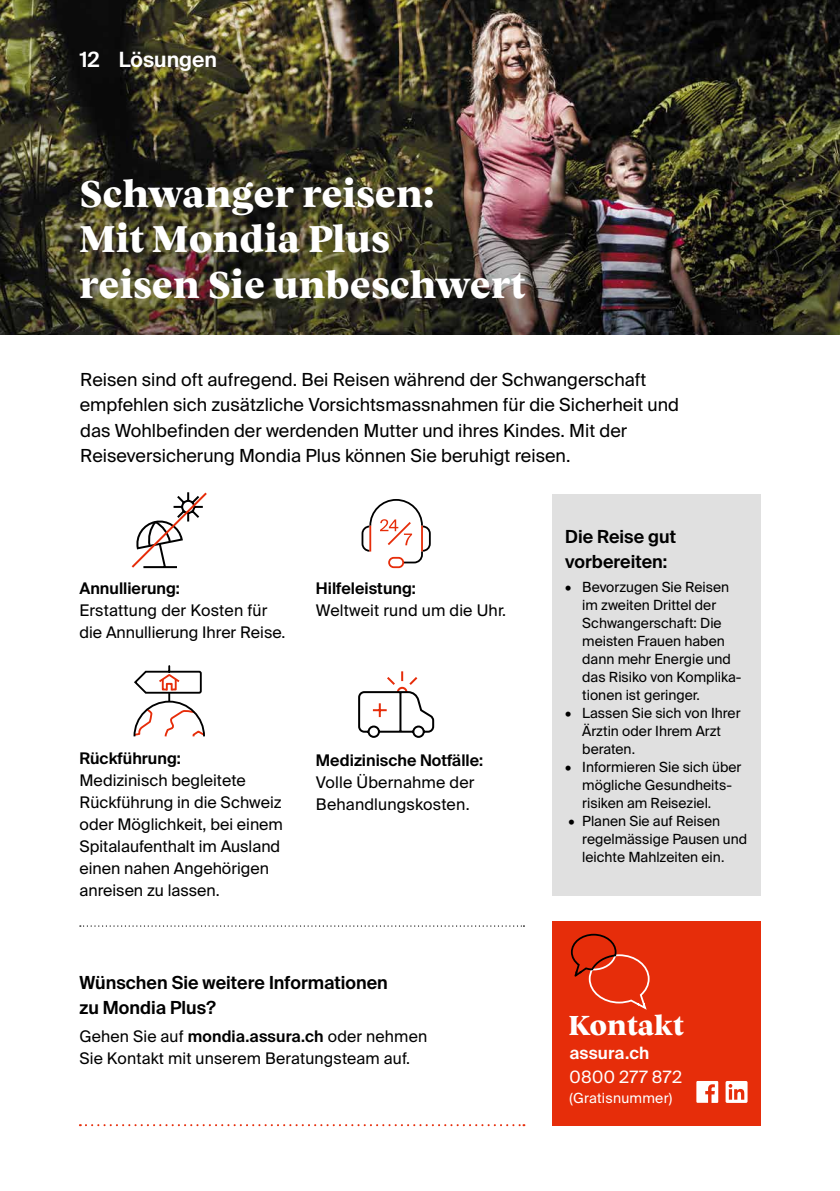
<style>
.page{position:relative;width:840px;height:1191px;background:#fff}
.page>*{position:absolute;margin:0;border:0;box-sizing:border-box;transform-origin:0 0}
.t1{font:800 38px/45.4px "Vesterbro";color:#fff}
.t2{font:800 28px "Vesterbro";color:#fff}
.t3{font:600 21px "Suisse Intl";color:#fff}
.t4{font:18px/25.6px "Suisse Intl";color:#000}
.t5{font:600 18px/25.6px "Suisse Intl";color:#000}
.t6{font:17px "Suisse Intl";letter-spacing:.025em;color:#fff}
.t7{font:600 17px "Suisse Intl";letter-spacing:.01em;color:#fff}
.t8{font:16px/22px "Suisse Intl";color:#000}
.t9{font:600 16px "Suisse Intl";color:#000}
.t10{font:14px/18px "Suisse Intl";color:#000}
.t11{font:14px "Suisse Intl";letter-spacing:.015em;color:#fff}
.s1{font-weight:600}
</style>
<div class="page">
<img style="left:0;top:0;width:839px;height:334px">
<div style="left:552px;top:494px;width:208px;height:402px;background:#e0e0e0"></div>
<div style="left:552px;top:921px;width:208px;height:204px;background:#e62d0a"></div>
<svg style="left:696px;top:1081px;width:21px;height:22px"></svg>
<svg style="left:725px;top:1081px;width:22px;height:22px"></svg>
<svg style="left:570px;top:933px;width:80px;height:77px"></svg>
<svg style="left:131px;top:492px;width:76px;height:77px"></svg>
<div style="left:388px;top:557px;width:16px;height:11px;border:2px solid #e62d0a;border-radius:5px"></div>
<svg style="left:361px;top:499px;width:70px;height:65px"></svg>
<svg style="left:358px;top:671px;width:77px;height:67px"></svg>
<svg style="left:133px;top:665px;width:72px;height:72px"></svg>
<svg style="left:80px;top:925px;width:444px;height:1px"></svg>
<svg style="left:80px;top:1124px;width:444px;height:2px"></svg>
<h3 class="t3" style="left:80px;top:47px;width:21px">12</h3>
<h3 class="t3" style="left:119px;top:47px;width:100px">Lösungen</h3>
<h1 class="t1" style="left:79px;top:170px;width:447px">Schwanger reisen:<br>Mit Mondia Plus<br>reisen Sie unbeschwert</h1>
<p class="t4" style="left:80px;top:367px;width:600px">Reisen sind oft aufregend. Bei Reisen während der Schwangerschaft empfehlen sich zusätzliche Vorsichtsmassnahmen für die Sicherheit und das Wohlbefinden der werdenden Mutter und ihres Kindes. Mit der Reiseversicherung Mondia Plus können Sie beruhigt reisen.</p>
<p class="t9" style="left:79px;top:579px;width:102px">Annullierung:</p>
<p class="t8" style="left:79px;top:600px;width:207px">Erstattung der Kosten für die Annullierung Ihrer Reise.</p>
<p class="t9" style="left:316px;top:579px;width:101px">Hilfeleistung:</p>
<p class="t8" style="left:316px;top:600px;width:192px">Weltweit rund um die Uhr.</p>
<p class="t9" style="left:79px;top:749px;width:103px">Rückführung:</p>
<p class="t8" style="left:79px;top:769px;width:205px">Medizinisch begleitete<br>Rückführung in die Schweiz oder Möglichkeit, bei einem<br>Spitalaufenthalt im Ausland einen nahen Angehörigen anreisen zu lassen.</p>
<p class="t9" style="left:316px;top:751px;width:169px">Medizinische Notfälle:</p>
<p class="t8" style="left:316px;top:771px;width:160px">Volle Übernahme der<br>Behandlungskosten.</p>
<p class="t5" style="left:79px;top:969px;width:310px">Wünschen Sie weitere Informationen zu Mondia Plus?</p>
<p class="t8" style="left:79px;top:1025px;width:349px">Gehen Sie auf <span class="s1">mondia.assura.ch</span> oder nehmen<br>Sie Kontakt mit unserem Beratungsteam auf.</p>
<p class="t5" style="left:565px;top:523px;width:112px">Die Reise gut vorbereiten:</p>
<p class="t10" style="left:582px;top:578px;width:161px;text-indent:-17px">• Bevorzugen Sie Reisen im zweiten Drittel der<br>Schwangerschaft: Die meisten Frauen haben dann mehr Energie und das Risiko von Komplika&shy;tionen ist geringer.</p>
<p class="t10" style="left:582px;top:704px;width:160px;text-indent:-17px">• Lassen Sie sich von Ihrer<br>Ärztin oder Ihrem Arzt beraten.</p>
<p class="t10" style="left:582px;top:758px;width:161px;text-indent:-17px">• Informieren Sie sich über mögliche Gesundheits&shy;risiken am Reiseziel.</p>
<p class="t10" style="left:582px;top:812px;width:166px;text-indent:-14px">• Planen Sie auf Reisen regelmässige Pausen und leichte Mahlzeiten ein.</p>
<h2 class="t2" style="left:568px;top:1004px;width:117px">Kontakt</h2>
<p class="t7" style="left:569px;top:1043px;width:81px">assura.ch</p>
<p class="t6" style="left:569px;top:1067px;width:114px">0800 277 872</p>
<p class="t11" style="left:569px;top:1090px;width:104px">(Gratisnummer)</p>
</div>
